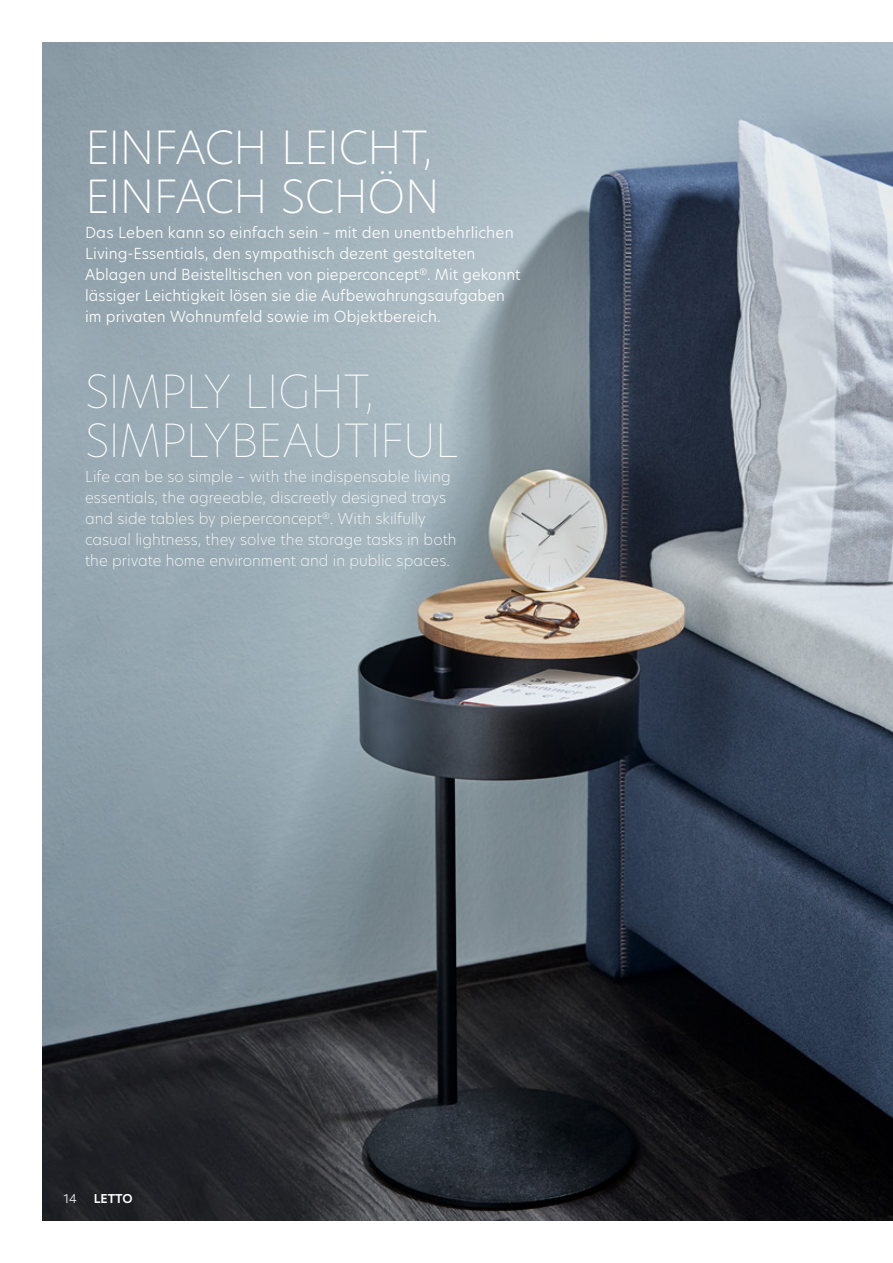
<style>
.page{position:relative;width:893px;height:1263px;background:#fff}
.page>*{position:absolute;margin:0;border:0;box-sizing:border-box;transform-origin:0 0}
.t1{font:100 45px/49.5px "Hero New";letter-spacing:-.025em;color:#fff}
.t2{font:200 45px/49.5px "Hero New";letter-spacing:-.025em;color:#fff}
.t3{font:300 15px/21px "Hero New";letter-spacing:.005em;color:#fff}
.t4{font:200 15px/21px "Hero New";letter-spacing:.005em;color:#fff}
.t5{font:600 12px "Hero New";color:#fff}
.t6{font:300 12px "Hero New";color:#fff}
</style>
<div class="page">
<img style="left:43px;top:43px;width:850px;height:1177px">
<h1 class="t2" style="left:85px;top:121px;width:356px">EINFACH LEICHT,<br>EINFACH SCHÖN</h1>
<p class="t3" style="left:85px;top:222px;width:437px">Das Leben kann so einfach sein – mit den unentbehrlichen Living-Essentials, den sympathisch dezent gestalteten Ablagen und Beistelltischen von pieperconcept<sup>®</sup>. Mit gekonnt lässiger Leichtigkeit lösen sie die Aufbewahrungsaufgaben im privaten Wohnumfeld sowie im Objektbereich.</p>
<h1 class="t1" style="left:85px;top:365px;width:375px">SIMPLY LIGHT,<br>SIMPLYBEAUTIFUL</h1>
<p class="t4" style="left:85px;top:466px;width:373px">Life can be so simple – with the indispensable living essentials, the agreeable, discreetly designed trays and side tables by pieperconcept<sup>®</sup>. With skilfully casual lightness, they solve the storage tasks in both the private home environment and in public spaces.</p>
<p class="t6" style="left:64px;top:1191px;width:15px">14</p>
<p class="t5" style="left:94px;top:1191px;width:40px">LETTO</p>
</div>
